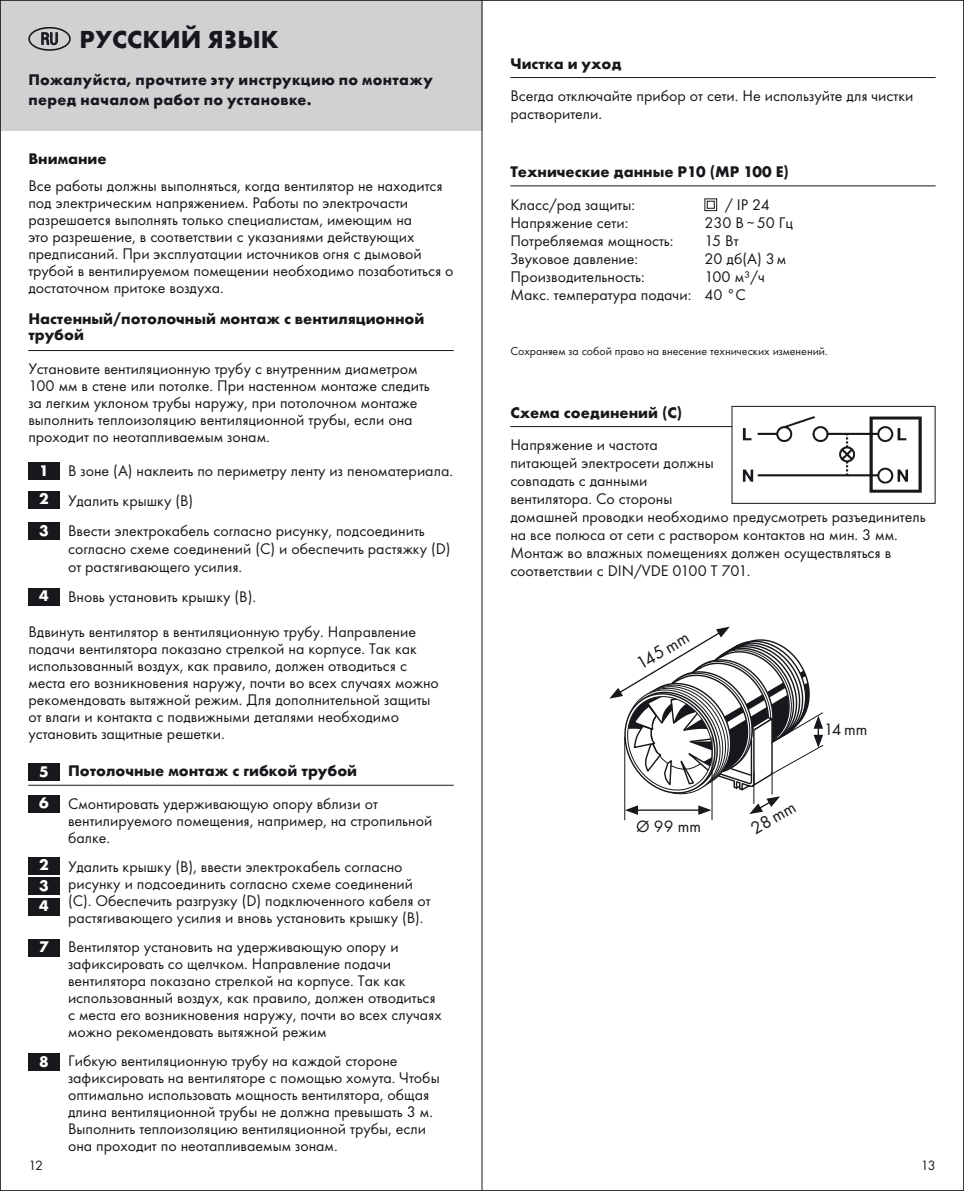
<style>
.page{position:relative;width:964px;height:1191px;background:#fff}
.page>*{position:absolute;margin:0;border:0;box-sizing:border-box;transform-origin:0 0}
.t1{font:700 25.6px "Futura TOT";color:#1a171c}
.t2{font:18.4px "Futura TOT Boo";color:#1a171c}
.t3{font:17px "Futura TOT Boo";letter-spacing:.01em;color:#1a171c}
.t4{font:16px/17px "Futura TOT Boo";color:#1a171c}
.t5{font:700 16px/16px "Futura TOT";color:#1a171c}
.t6{font:700 16px/20px "Futura TOT";letter-spacing:.025em;color:#1a171c}
.t7{font:700 16px "Futura TOT";color:#fff}
.t8{font:14px "Futura TOT Boo";color:#1a171c}
.t9{font:12px "Futura TOT Boo";color:#1a171c}
.s1{font-family:"Helvetica Neue";font-weight:400;font-stretch:condensed;font-size:16.4px}
.s2{font-family:"Futura TOT";font-weight:700;color:#fff}
</style>
<div class="page">
<hr style="left:510px;top:426px;width:222px;height:1px;background:#1a171c">
<img style="left:742px;top:416px;width:180px;height:77px">
<div style="left:731px;top:406px;width:204px;height:98px;border:1px solid #1a171c"></div>
<div style="left:704px;top:198px;width:13px;height:13px;border:1px solid #1a171c"></div>
<div style="left:707px;top:201px;width:8px;height:8px;border:1px solid #1a171c"></div>
<hr style="left:510px;top:185px;width:425px;height:1px;background:#1a171c">
<div style="left:28px;top:898px;width:32px;height:17px;background:#1a171c"></div>
<div style="left:28px;top:877px;width:32px;height:17px;background:#1a171c"></div>
<div style="left:28px;top:857px;width:32px;height:17px;background:#1a171c"></div>
<div style="left:28px;top:795px;width:32px;height:17px;background:#1a171c"></div>
<div style="left:28px;top:763px;width:32px;height:17px;background:#1a171c"></div>
<div style="left:28px;top:939px;width:32px;height:17px;background:#1a171c"></div>
<div style="left:28px;top:1053px;width:32px;height:17px;background:#1a171c"></div>
<hr style="left:28px;top:784px;width:426px;height:1px;background:#1a171c">
<hr style="left:510px;top:77px;width:425px;height:1px;background:#1a171c">
<hr style="left:28px;top:350px;width:426px;height:1px;background:#1a171c">
<div style="left:28px;top:588px;width:32px;height:17px;background:#1a171c"></div>
<div style="left:28px;top:522px;width:32px;height:17px;background:#1a171c"></div>
<div style="left:28px;top:491px;width:32px;height:17px;background:#1a171c"></div>
<div style="left:28px;top:462px;width:32px;height:18px;background:#1a171c"></div>
<hr style="left:712px;top:737px;width:1px;height:83px;background:#1a171c">
<hr style="left:624px;top:737px;width:1px;height:83px;background:#1a171c">
<svg style="left:609px;top:626px;width:215px;height:189px"></svg>
<div style="left:0;top:0;width:482px;height:130px;background:#d0d1d2"></div>
<div style="left:28px;top:27px;width:43px;height:24px;border:2px solid #1a171c;border-radius:50%"></div>
<svg style="left:41px;top:32px;width:17px;height:13px"></svg>
<hr style="left:482px;top:0;width:1px;height:1191px;background:#1a171c">
<h1 class="t1" style="left:41px;top:23px;width:239px"><span class="s1">RU</span> РУССКИЙ ЯЗЫК</h1>
<p class="t6" style="left:28px;top:70px;width:406px">Пожалуйста, прочтите эту инструкцию по монтажу перед началом работ по установке.</p>
<p class="t5" style="left:28px;top:151px;width:80px">Внимание</p>
<p class="t4" style="left:28px;top:177px;width:427px">Все работы должны выполняться, когда вентилятор не находится под электрическим напряжением. Работы по электрочасти разрешается выполнять только специалистам, имеющим на<br>это разрешение, в соответствии с указаниями действующих предписаний. При эксплуатации источников огня с дымовой трубой в вентилируемом помeщeнии необходимо позаботиться о достаточном притоке воздуха.</p>
<p class="t5" style="left:28px;top:310px;width:397px">Настенный/потолочный монтаж с вентиляционной трубой</p>
<p class="t4" style="left:28px;top:360px;width:403px">Установите вентиляционную трубу с внутренним диаметром 100 мм в стене или потолке. При настенном монтаже следить за легким уклоном трубы наружу, при потолочном монтаже выполнить теплоизоляцию вентиляционной трубы, если она проходит по неотапливаемым зонам.</p>
<p class="t4" style="left:68px;top:455px;width:386px;line-height:30px;text-indent:-29px"><span class="s2">1</span> В зоне (A) наклеить по периметру ленту из пеноматериала.<br>Удалить крышку (B)<br>Ввести электрокабель согласно рисунку, подсоединить</p>
<p class="t4" style="left:68px;top:539px;width:384px;line-height:18px">согласно схеме соединений (C) и обеспечить растяжку (D) от растягивающего усилия.</p>
<p class="t4" style="left:68px;top:588px;width:189px">Вновь установить крышку (B).</p>
<p class="t7" style="left:39px;top:489px;width:11px">2</p>
<p class="t7" style="left:39px;top:520px;width:11px">3</p>
<p class="t7" style="left:39px;top:586px;width:11px">4</p>
<p class="t5" style="left:510px;top:55px;width:113px">Чистка и уход</p>
<p class="t4" style="left:510px;top:87px;width:404px;line-height:18px">Всегда отключайте прибор от сети. Не используйте для чистки растворители.</p>
<p class="t5" style="left:510px;top:163px;width:280px">Технические данные P10 (MP 100 E)</p>
<p class="t4" style="left:510px;top:196px;width:126px">Класс/род защиты:</p>
<p class="t4" style="left:725px;top:196px;width:46px">/ IP 24</p>
<p class="t4" style="left:510px;top:214px;width:119px">Напряжение сети:</p>
<p class="t4" style="left:704px;top:214px;width:90px">230 В <sub>~</sub> 50 Гц</p>
<p class="t4" style="left:510px;top:232px;width:165px">Потребляемая мощность:</p>
<p class="t4" style="left:704px;top:232px;width:36px">15 Вт</p>
<p class="t4" style="left:510px;top:250px;width:129px">Звуковое давление:</p>
<p class="t4" style="left:704px;top:250px;width:83px">20 дб(A) 3 м</p>
<p class="t4" style="left:510px;top:268px;width:136px">Производительность:</p>
<p class="t4" style="left:510px;top:268px;width:256px;line-height:18px;text-indent:194px">100 м³/ч<br>Макс. температура подачи: 40 °C</p>
<p class="t9" style="left:510px;top:344px;width:319px">Сохраняем за собой право на внесение технических изменений.</p>
<p class="t5" style="left:510px;top:404px;width:173px">Схема соединений (C)</p>
<p class="t4" style="left:510px;top:435px;width:417px;line-height:18px">Напряжение и частота<br>питающей электросети должны<br>совпадать с данными<br>вентилятора. Со стороны<br>домашней проводки необходимо предусмотреть разъединитель на все полюса от сети с раствором контактов на мин. 3 мм.<br>Монтаж во влажных помещениях должен осуществляться в соответствии с DIN/VDE 0100 T 701.</p>
<p class="t4" style="left:28px;top:623px;width:412px">Вдвинуть вентилятор в вентиляционную трубу. Направление подачи вентилятора показано стрелкой на корпусе. Так как использованный воздух, как правило, должен отводиться с места его возникновения наружу, почти во всех случаях можно рекомендовать вытяжной режим. Для дополнительной защиты от влаги и контакта с подвижными деталями необходимо установить защитные решетки.</p>
<p class="t2" style="left:632px;top:655px;width:59px;rotate:-30deg">145 mm</p>
<p class="t7" style="left:39px;top:761px;width:11px">5</p>
<p class="t7" style="left:39px;top:793px;width:11px">6</p>
<p class="t7" style="left:39px;top:855px;width:11px">2</p>
<p class="t7" style="left:39px;top:875px;width:11px">3</p>
<p class="t7" style="left:39px;top:896px;width:11px">4</p>
<p class="t7" style="left:39px;top:937px;width:11px">7</p>
<p class="t7" style="left:39px;top:1051px;width:11px">8</p>
<p class="t5" style="left:68px;top:763px;width:291px">Потолочные монтаж с гибкой трубой</p>
<p class="t4" style="left:68px;top:795px;width:366px">Смонтировать удерживающую опору вблизи от вентилируемого помещения, например, на стропильной балке.</p>
<p class="t4" style="left:68px;top:858px;width:364px">Удалить крышку (B), ввести электрокабель согласно рисунку и подсоединить согласно схеме соединений (C). Обеспечить разгрузку (D) подключенного кабеля от растягивающего усилия и вновь установить крышку (B).</p>
<p class="t4" style="left:68px;top:938px;width:375px">Вентилятор установить на удерживающую опору и зафиксировать со щелчком. Направление подачи вентилятора показано стрелкой на корпусе. Так как использованный воздух, как правило, должен отводиться с места его возникновения наружу, почти во всех случаях можно рекомендовать вытяжной режим</p>
<p class="t4" style="left:68px;top:1052px;width:373px">Гибкую вентиляционную трубу на каждой стороне зафиксировать на вентиляторе с помощью хомута. Чтобы оптимально использовать мощность вентилятора, общая длина вентиляционной трубы не должна превышать 3 м.<br>Выполнить теплоизоляцию вентиляционной трубы, если она проходит по неотапливаемым зонам.</p>
<p class="t3" style="left:636px;top:815px;width:67px">Ø 99 mm</p>
<p class="t2" style="left:746px;top:820px;width:50px;rotate:-30deg">28 mm</p>
<p class="t3" style="left:824px;top:719px;width:45px">14 mm</p>
<p class="t8" style="left:28px;top:1157px;width:16px">12</p>
<p class="t8" style="left:921px;top:1157px;width:16px">13</p>
</div>
